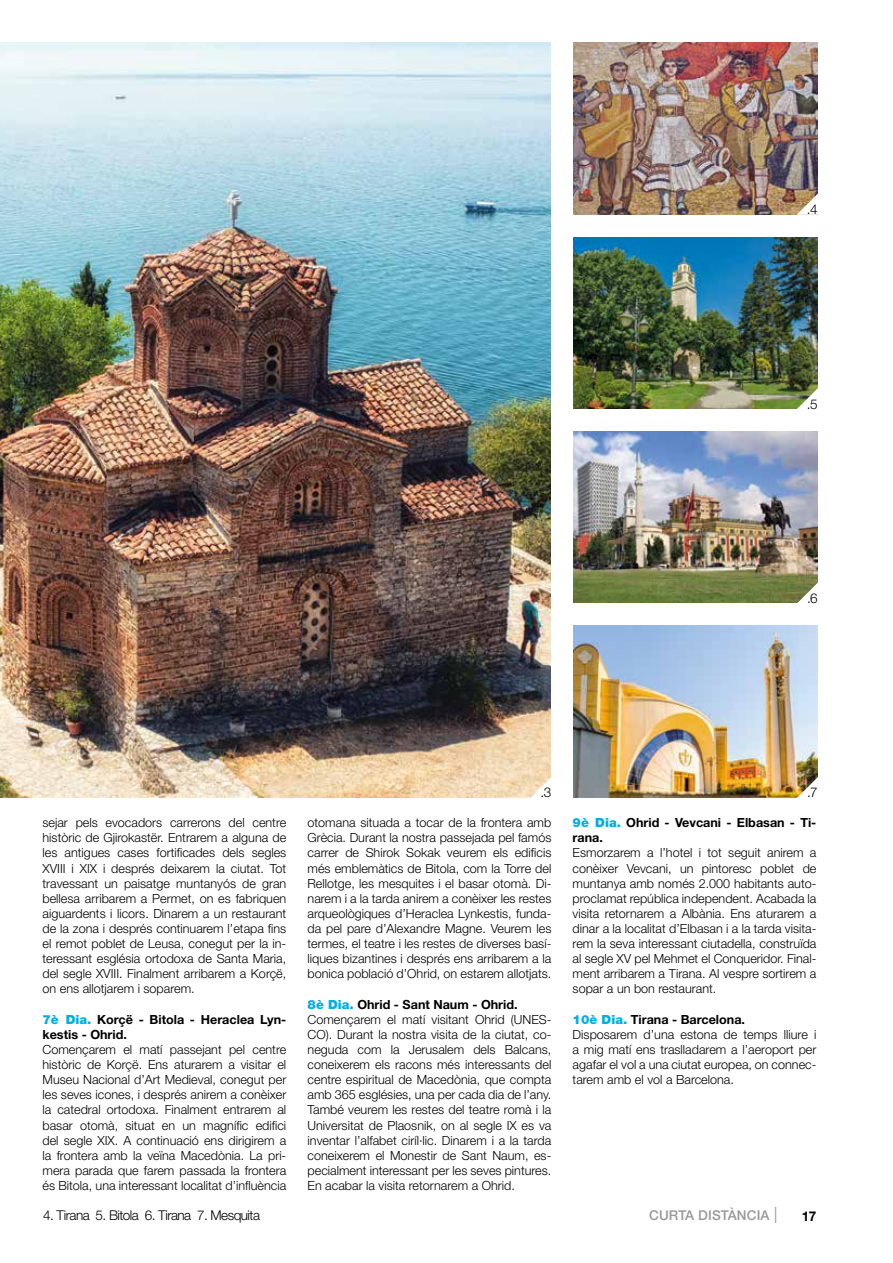
<style>
.page{position:relative;width:893px;height:1263px;background:#fff}
.page>*{position:absolute;margin:0;border:0;box-sizing:border-box;transform-origin:0 0}
.t1{font:300 13.5px "Helvetica Neue LT Std";letter-spacing:-.04em;color:#000}
.t2{font:500 13.5px "Helvetica Neue LT Std";letter-spacing:.01em;color:#98989a}
.t3{font:300 12.6px/15.1px "Helvetica Neue LT Std";color:#000;text-align:justify}
.t4{font:700 12.6px/15.1px "Helvetica Neue LT Std";color:#000}
.s1{font-weight:900;color:#00b0e1}
.s2{font-weight:700}
.s3{font-weight:100;font-size:22.5px}
.s4{font-weight:700;color:#000}
</style>
<div class="page">
<img style="left:0;top:43px;width:551px;height:754px">
<img style="left:573px;top:237px;width:244px;height:171px">
<img style="left:573px;top:43px;width:244px;height:171px">
<img style="left:573px;top:626px;width:244px;height:171px">
<img style="left:573px;top:431px;width:244px;height:172px">
<svg style="left:796px;top:775px;width:22px;height:23px"></svg>
<svg style="left:796px;top:581px;width:22px;height:22px"></svg>
<svg style="left:796px;top:386px;width:22px;height:23px"></svg>
<svg style="left:796px;top:192px;width:22px;height:23px"></svg>
<svg style="left:530px;top:775px;width:21px;height:23px"></svg>
<p class="t1" style="left:807px;top:201px;width:12px">.4</p>
<p class="t1" style="left:807px;top:395px;width:12px">.5</p>
<p class="t1" style="left:807px;top:590px;width:12px">.6</p>
<p class="t3" style="left:43px;top:815px;width:245px">sejar pels evocadors carrerons del centre històric de Gjirokastër. Entrarem a alguna de les antigues cases fortificades dels segles XVIII i XIX i després deixarem la ciutat. Tot travessant un paisatge muntanyós de gran bellesa arribarem a Permet, on es fabriquen aiguardents i licors. Dinarem a un restaurant de la zona i després continuarem l’etapa fins el remot poblet de Leusa, conegut per la in&shy;teressant església ortodoxa de Santa Maria, del segle XVIII. Finalment arribarem a Korçë, on ens allotjarem i soparem.</p>
<p class="t4" style="left:43px;top:1011px;width:245px"><span class="s1">7è Dia.</span> Korçë - Bitola - Heraclea Lyn&shy;kestis - Ohrid.</p>
<p class="t3" style="left:43px;top:1042px;width:245px">Començarem el matí passejant pel centre històric de Korçë. Ens aturarem a visitar el Museu Nacional d’Art Medieval, conegut per les seves icones, i després anirem a conèixer la catedral ortodoxa. Finalment entrarem al basar otomà, situat en un magnífic edifici del segle XIX. A continuació ens dirigirem a la frontera amb la veïna Macedònia. La pri&shy;mera parada que farem passada la frontera és Bitola, una interessant localitat d’influència</p>
<p class="t1" style="left:43px;top:1207px;width:218px">4. Tirana 5. Bitola 6. Tirana 7. Mesquita</p>
<p class="t1" style="left:541px;top:784px;width:12px">.3</p>
<p class="t3" style="left:308px;top:815px;width:245px">otomana situada a tocar de la frontera amb Grècia. Durant la nostra passejada pel famós carrer de Shirok Sokak veurem els edificis més emblemàtics de Bitola, com la Torre del Rellotge, les mesquites i el basar otomà. Di&shy;narem i a la tarda anirem a conèixer les restes arqueològiques d’Heraclea Lynkestis, funda&shy;da pel pare d’Alexandre Magne. Veurem les termes, el teatre i les restes de diverses basí&shy;liques bizantines i després ens arribarem a la bonica població d’Ohrid, on estarem allotjats.</p>
<p class="t3" style="left:308px;top:996px;width:245px;text-align:left"><span class="s1">8è Dia.</span> <span class="s2">Ohrid - Sant Naum - Ohrid.<br></span>Començarem el matí visitant Ohrid (UNES-CO). Durant la nostra visita de la ciutat, co&shy;neguda com la Jerusalem dels Balcans, coneixerem els racons més interessants del centre espiritual de Macedònia, que compta amb 365 esglésies, una per cada dia de l’any.<br>També veurem les restes del teatre romà i la Universitat de Plaosnik, on al segle IX es va inventar l’alfabet ciríl·lic. Dinarem i a la tarda coneixerem el Monestir de Sant Naum, es&shy;pecialment interessant per les seves pintures.<br>En acabar la visita retornarem a Ohrid.</p>
<p class="t1" style="left:807px;top:784px;width:12px">.7</p>
<p class="t4" style="left:573px;top:815px;width:245px"><span class="s1">9è Dia.</span> Ohrid - Vevcani - Elbasan - Ti&shy;rana.</p>
<p class="t3" style="left:573px;top:845px;width:245px">Esmorzarem a l’hotel i tot seguit anirem a conèixer Vevcani, un pintoresc poblet de muntanya amb només 2.000 habitants auto&shy;proclamat república independent. Acabada la visita retornarem a Albània. Ens aturarem a dinar a la localitat d’Elbasan i a la tarda visita&shy;rem la seva interessant ciutadella, construïda al segle XV pel Mehmet el Conqueridor. Final&shy;ment arribarem a Tirana. Al vespre sortirem a sopar a un bon restaurant.</p>
<p class="t3" style="left:573px;top:1011px;width:245px;text-align:left"><span class="s1">10è Dia.</span> <span class="s2">Tirana - Barcelona.<br></span>Disposarem d’una estona de temps lliure i a mig matí ens traslladarem a l’aeroport per agafar el vol a una ciutat europea, on connec&shy;tarem amb el vol a Barcelona.</p>
<p class="t2" style="left:649px;top:1207px;width:169px">CURTA DISTÀNCIA <span class="s3">I</span> <span class="s4">17</span></p>
</div>
